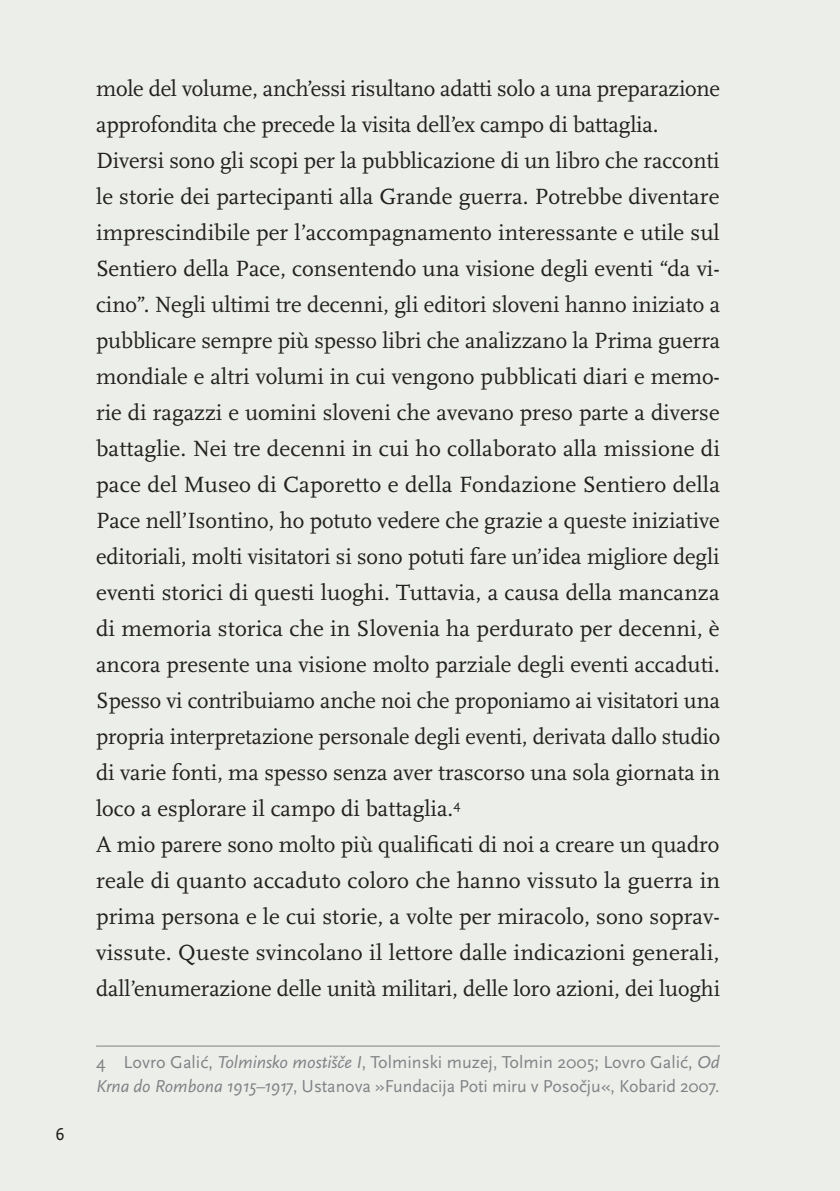
<style>
.page{position:relative;width:840px;height:1191px;background:#fff}
.page>*{position:absolute;margin:0;border:0;box-sizing:border-box;transform-origin:0 0}
.Body_1_justified{font:23px/36px "Scala Pro";letter-spacing:-.01em;color:#231f20;text-align:justify}
.Opombe{font:18px "Scala Sans Pro";letter-spacing:-.005em;color:#808285}
.t1{font:18px "Scala Sans Pro";color:#231f20}
.s1{font-style:italic}
</style>
<div class="page">
<div style="left:0;top:0;width:839px;height:1191px;background:#ebeee9"></div>
<hr style="left:96px;top:1045px;width:623px;height:1px;background:#808285">
<p class="t1" style="left:56px;top:1124px;width:10px">6</p>
<p class="Body_1_justified" style="left:96px;top:71px;width:625px">mole del volume, anch’essi risultano adatti solo a una preparazione approfondita che precede la visita dell’ex campo di battaglia.</p>
<p class="Body_1_justified" style="left:96px;top:143px;width:625px">Diversi sono gli scopi per la pubblicazione di un libro che racconti le storie dei partecipanti alla Grande guerra. Potrebbe diventare imprescindibile per l’accompagnamento interessante e utile sul Sentiero della Pace, consentendo una visione degli eventi “da vi&shy;cino”. Negli ultimi tre decenni, gli editori sloveni hanno iniziato a pubblicare sempre più spesso libri che analizzano la Prima guerra mondiale e altri volumi in cui vengono pubblicati diari e memo&shy;rie di ragazzi e uomini sloveni che avevano preso parte a diverse battaglie. Nei tre decenni in cui ho collaborato alla missione di pace del Museo di Caporetto e della Fondazione Sentiero della Pace nell’Isontino, ho potuto vedere che grazie a queste iniziative editoriali, molti visitatori si sono potuti fare un’idea migliore degli eventi storici di questi luoghi. Tuttavia, a causa della mancanza di memoria storica che in Slovenia ha perdurato per decenni, è ancora presente una visione molto parziale degli eventi accaduti.<br>Spesso vi contribuiamo anche noi che proponiamo ai visitatori una propria interpretazione personale degli eventi, derivata dallo studio di varie fonti, ma spesso senza aver trascorso una sola giornata in loco a esplorare il campo di battaglia.<sup>4</sup></p>
<p class="Body_1_justified" style="left:96px;top:827px;width:625px">A mio parere sono molto più qualificati di noi a creare un quadro reale di quanto accaduto coloro che hanno vissuto la guerra in prima persona e le cui storie, a volte per miracolo, sono soprav&shy;vissute. Queste svincolano il lettore dalle indicazioni generali, dall’enumerazione delle unità militari, delle loro azioni, dei luoghi</p>
<p class="Opombe" style="left:96px;top:1052px;width:625px">4 Lovro Galić, <span class="s1">Tolminsko mostišče I</span>, Tolminski muzej, Tolmin 2005; Lovro Galić, <span class="s1">Od</span></p>
<p class="Opombe" style="left:96px;top:1076px;width:624px"><span class="s1">Krna do Rombona 1915–1917</span>, Ustanova »Fundacija Poti miru v Posočju«, Kobarid 2007.</p>
</div>
